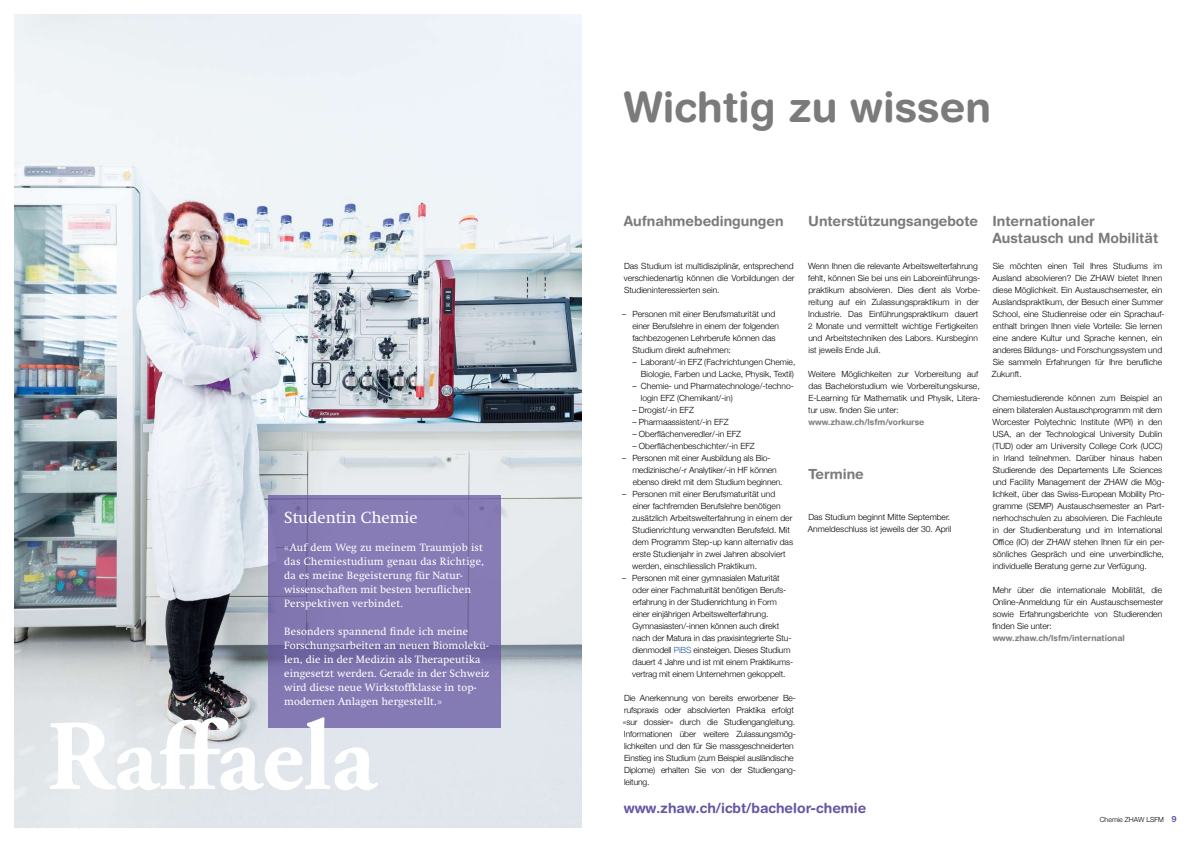
<style>
.page{position:relative;width:1191px;height:842px;background:#fff}
.page>*{position:absolute;margin:0;border:0;box-sizing:border-box;transform-origin:0 0}
.t1{font:700 100px "Adobe Garamond Pro";color:#fff}
.t2{font:700 42px "Helvetica Rounded LT Std";color:#7a7b7a}
.t3{font:16px "Swift";color:#fff}
.t4{font:700 14px/17px "Helvetica Rounded LT Std";color:#7a7b7a}
.t5{font:700 14px "Helvetica Rounded LT Std";color:#6757a2}
.t6{font:10.5px/14px "Swift";letter-spacing:.01em;color:#fff}
.t7{font:300 8.5px/12px "Helvetica Neue";color:#000}
.t8{font:300 8.5px/12px "Helvetica Neue LT Pro";color:#000}
.t9{font:700 8.5px "Helvetica Rounded LT Std";letter-spacing:-.005em;color:#7a7b7a}
.t10{font:300 7px "Helvetica Neue";color:#000}
.s1{font-family:"Open Sans";font-weight:300}
.s2{color:#22599b}
.s3{font-size:8px}
.s4{font-family:"Helvetica Rounded LT Std";font-weight:700;font-size:8.5px;color:#6757a2}
</style>
<div class="page">
<img style="left:14px;top:14px;width:567px;height:814px">
<svg style="left:268px;top:495px;width:232px;height:233px;background:#8278b1"></svg>
<h3 class="t3" style="left:284px;top:509px;width:135px">Studentin Chemie</h3>
<p class="t6" style="left:284px;top:541px;width:201px"><span class="s1">«</span>Auf dem Weg zu meinem Traumjob ist das Chemiestudium genau das Richtige, da es meine Begeisterung für Natur&shy;wissenschaften mit besten beruflichen Perspektiven verbindet.</p>
<p class="t6" style="left:284px;top:625px;width:207px">Besonders spannend finde ich meine Forschungsarbeiten an neuen Biomolekü&shy;len, die in der Medizin als Therapeutika eingesetzt werden. Gerade in der Schweiz wird diese neue Wirkstoffklasse in top&shy;modernen Anlagen hergestellt.<span class="s1">»</span></p>
<h1 class="t1" style="left:47px;top:699px;width:330px">Raffaela</h1>
<h2 class="t2" style="left:624px;top:81px;width:369px">Wichtig zu wissen</h2>
<h3 class="t4" style="left:624px;top:212px;width:161px">Aufnahmebedingungen</h3>
<h3 class="t4" style="left:808px;top:212px;width:171px">Unterstützungsangebote</h3>
<p class="t7" style="left:624px;top:259px;width:172px;text-align:justify">Das Studium ist multidisziplinär, entsprechend verschiedenartig können die Vorbildungen der Studieninteressierten sein.</p>
<p class="t7" style="left:632px;top:307px;width:148px;text-indent:-10px">– Personen mit einer Berufsmaturität und einer Berufslehre in einem der folgenden fachbezogenen Lehrberufe können das Studium direkt aufnehmen:</p>
<p class="t7" style="left:632px;top:355px;width:164px;text-align:right">– Laborant/-in EFZ (Fachrichtungen Chemie,<br>Biologie, Farben und Lacke, Physik, Textil)</p>
<p class="t7" style="left:641px;top:379px;width:155px;text-indent:-8px">– Chemie- und Pharmatechnologe/-techno&shy;login EFZ (Chemikant/-in)</p>
<p class="t7" style="left:632px;top:403px;width:63px">– Drogist/-in EFZ</p>
<p class="t7" style="left:632px;top:415px;width:98px">– Pharmaassistent/-in EFZ</p>
<p class="t7" style="left:632px;top:427px;width:110px">– Oberflächenveredler/-in EFZ</p>
<p class="t7" style="left:632px;top:439px;width:124px">– Oberflächenbeschichter/-in EFZ</p>
<p class="t7" style="left:632px;top:451px;width:152px;text-indent:-10px">– Personen mit einer Ausbildung als Bio&shy;medizinische/-r Analytiker/-in HF können ebenso direkt mit dem Studium beginnen.</p>
<p class="t7" style="left:632px;top:487px;width:163px;text-indent:-10px">– Personen mit einer Berufsmaturität und einer fachfremden Berufslehre benötigen zusätzlich Arbeitswelterfahrung in einem der Studienrichtung verwandten Berufsfeld. Mit dem Programm Step-up kann alternativ das erste Studienjahr in zwei Jahren absolviert werden, einschliesslich Praktikum.</p>
<p class="t7" style="left:632px;top:571px;width:162px;text-indent:-10px">– Personen mit einer gymnasialen Maturität oder einer Fachmaturität benötigen Berufs&shy;erfahrung in der Studienrichtung in Form einer einjährigen Arbeitswelterfahrung.<br>Gymnasiasten/-innen können auch direkt nach der Matura in das praxisintegrierte Stu&shy;dienmodell <span class="s2">PiBS</span> einsteigen. Dieses Studium dauert 4 Jahre und ist mit einem Praktikums&shy;vertrag mit einem Unternehmen gekoppelt.</p>
<p class="t7" style="left:623px;top:691px;width:175px">Die Anerkennung von bereits erworbener Be&shy;rufspraxis oder absolvierten Praktika erfolgt «sur dossier» durch die Studiengangleitung.<br>Informationen über weitere Zulassungsmög&shy;lichkeiten und den für Sie massgeschneiderten Einstieg ins Studium (zum Beispiel ausländische Diplome) erhalten Sie von der Studiengang&shy;leitung.</p>
<p class="t7" style="left:808px;top:259px;width:174px">Wenn Ihnen die relevante Arbeitswelterfahrung fehlt, können Sie bei uns ein Laboreinführungs&shy;praktikum absolvieren. Dies dient als Vorbe&shy;reitung auf ein Zulassungspraktikum in der Industrie. Das Einführungspraktikum dauert <span class="s3">2</span> Monate und vermittelt wichtige Fertigkeiten und Arbeitstechniken des Labors. Kursbeginn ist jeweils Ende Juli.</p>
<p class="t7" style="left:808px;top:367px;width:174px">Weitere Möglichkeiten zur Vorbereitung auf das Bachelorstudium wie Vorbereitungskurse, E-Learning für Mathematik und Physik, Litera&shy;tur usw. finden Sie unter:</p>
<p class="t9" style="left:808px;top:417px;width:118px">www.zhaw.ch/lsfm/vorkurse</p>
<h3 class="t4" style="left:808px;top:465px;width:57px">Termine</h3>
<p class="t8" style="left:808px;top:510px;width:145px">Das Studium beginnt Mitte September.<br>Anmeldeschluss ist jeweils der 30. April</p>
<h3 class="t5" style="left:624px;top:800px;width:244px">www.zhaw.ch/icbt/bachelor-chemie</h3>
<h3 class="t4" style="left:992px;top:212px;width:167px">Internationaler<br>Austausch und Mobilität</h3>
<p class="t7" style="left:991px;top:259px;width:174px">Sie möchten einen Teil Ihres Studiums im Ausland absolvieren? Die ZHAW bietet Ihnen diese Möglichkeit. Ein Austauschsemester, ein Auslandspraktikum, der Besuch einer Summer School, eine Studienreise oder ein Sprachauf&shy;enthalt bringen Ihnen viele Vorteile: Sie lernen eine andere Kultur und Sprache kennen, ein anderes Bildungs- und Forschungssystem und Sie sammeln Erfahrungen für Ihre berufliche Zukunft.</p>
<p class="t7" style="left:992px;top:391px;width:174px">Chemiestudierende können zum Beispiel an einem bilateralen Austauschprogramm mit dem Worcester Polytechnic Institute (WPI) in den USA, an der Technological University Dublin (TUD) oder am University College Cork (UCC) in Irland teilnehmen. Darüber hinaus haben Studierende des Departements Life Sciences und Facility Management der ZHAW die Mög&shy;lichkeit, über das Swiss-European Mobility Pro&shy;gramme (SEMP) Austauschsemester an Part&shy;nerhochschulen zu absolvieren. Die Fachleute in der Studienberatung und im International Office (IO) der ZHAW stehen Ihnen für ein per&shy;sönliches Gespräch und eine unverbindliche, individuelle Beratung gerne zur Verfügung.</p>
<p class="t7" style="left:992px;top:583px;width:172px;text-align:justify">Mehr über die internationale Mobilität, die Online-Anmeldung für ein Austauschsemester sowie Erfahrungsberichte von Studierenden finden Sie unter:</p>
<p class="t9" style="left:992px;top:633px;width:134px">www.zhaw.ch/lsfm/international</p>
<p class="t10" style="left:1099px;top:814px;width:79px">Chemie ZHAW LSFM <span class="s4">9</span></p>
</div>
